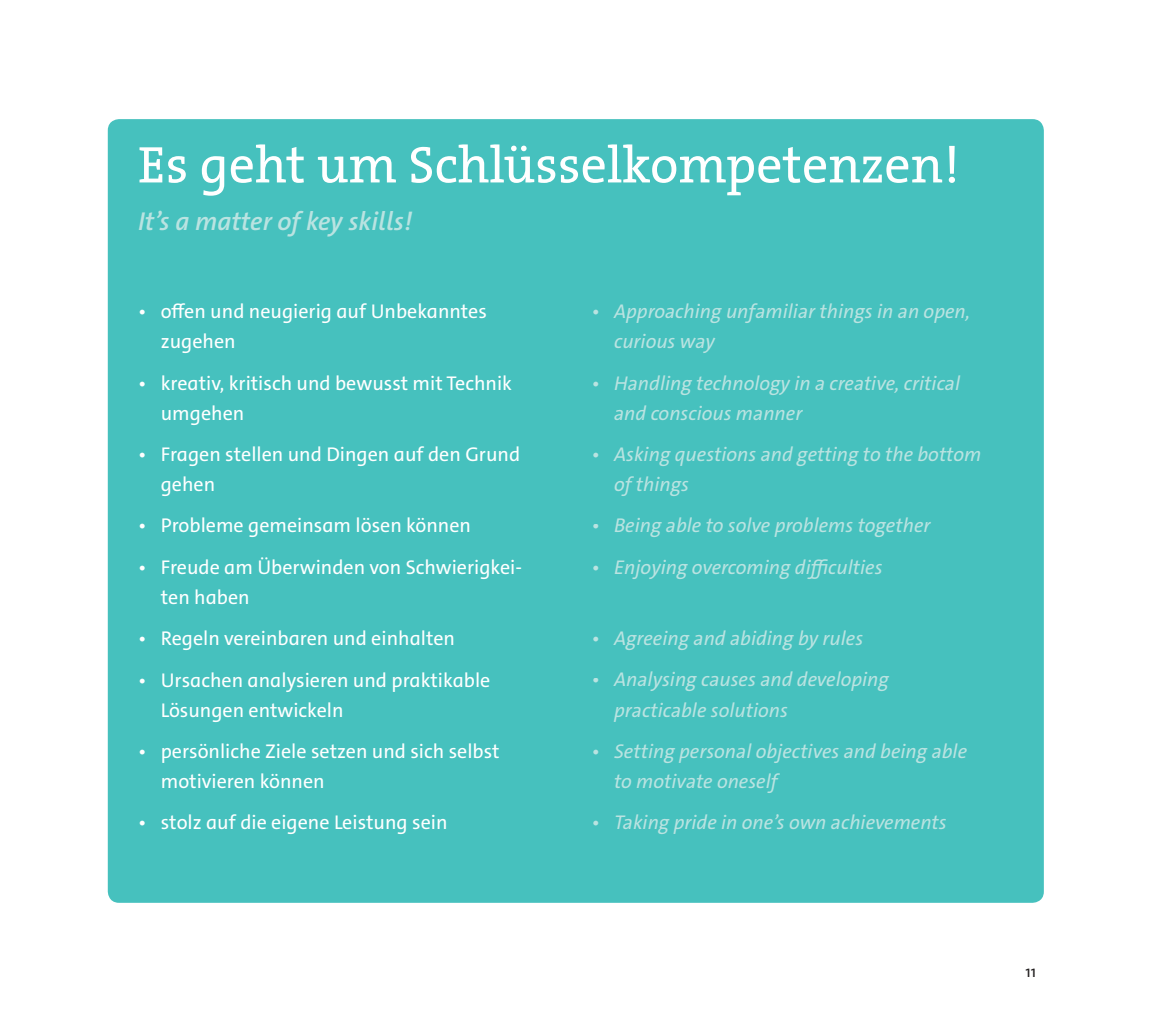
<style>
.page{position:relative;width:1163px;height:1021px;background:#fff}
.page>*{position:absolute;margin:0;border:0;box-sizing:border-box;transform-origin:0 0}
.t1{font:52px "The Serif HP5 Plain";color:#fff}
.t2{font:italic 600 26px "The Sans C4 s";color:#bae3e1}
.t3{font:italic 20px/30px "The Sans C4 s";color:#bae3e1}
.t4{font:20px/30px "The Sans C4 s";color:#fff}
.t5{font:16px "The Sans C4 s";color:#231f20}
</style>
<div class="page">
<div style="left:108px;top:119px;width:935px;height:783px;background:#46c1be;border-radius:11px"></div>
<h1 class="t1" style="left:138px;top:144px;width:823px">Es geht um Schlüsselkompetenzen!</h1>
<h2 class="t2" style="left:138px;top:212px;width:276px">It’s a matter of key skills!</h2>
<p class="t4" style="left:161px;top:298px;width:328px;text-indent:-23px">• offen und neugierig auf Unbekanntes zugehen</p>
<p class="t4" style="left:161px;top:370px;width:353px;text-indent:-23px">• kreativ, kritisch und bewusst mit Technik umgehen</p>
<p class="t4" style="left:161px;top:441px;width:361px;text-indent:-23px">• Fragen stellen und Dingen auf den Grund gehen</p>
<p class="t4" style="left:138px;top:512px;width:334px">• Probleme gemeinsam lösen können</p>
<p class="t4" style="left:161px;top:554px;width:363px;text-indent:-23px">• Freude am Überwinden von Schwierigkei&shy;ten haben</p>
<p class="t4" style="left:138px;top:625px;width:318px">• Regeln vereinbaren und einhalten</p>
<p class="t4" style="left:161px;top:666px;width:331px;text-indent:-23px">• Ursachen analysieren und praktikable<br>Lösungen entwickeln</p>
<p class="t4" style="left:161px;top:738px;width:340px;text-indent:-23px">• persönliche Ziele setzen und sich selbst motivieren können</p>
<p class="t4" style="left:138px;top:809px;width:311px">• stolz auf die eigene Leistung sein</p>
<p class="t3" style="left:614px;top:298px;width:357px;text-indent:-23px">• Approaching unfamiliar things in an open, curious way</p>
<p class="t3" style="left:614px;top:370px;width:347px;text-indent:-23px">• Handling technology in a creative, critical and conscious manner</p>
<p class="t3" style="left:614px;top:441px;width:368px;text-indent:-23px">• Asking questions and getting to the bottom of things</p>
<p class="t3" style="left:591px;top:512px;width:340px">• Being able to solve problems together</p>
<p class="t3" style="left:591px;top:554px;width:292px">• Enjoying overcoming difficulties</p>
<p class="t3" style="left:591px;top:625px;width:273px">• Agreeing and abiding by rules</p>
<p class="t3" style="left:614px;top:666px;width:276px;text-indent:-23px">• Analysing causes and developing practicable solutions</p>
<p class="t3" style="left:614px;top:738px;width:354px;text-indent:-23px">• Setting personal objectives and being able to motivate oneself</p>
<p class="t3" style="left:591px;top:809px;width:356px">• Taking pride in one’s own achievements</p>
<p class="t5" style="left:1025px;top:965px;width:12px">11</p>
</div>
